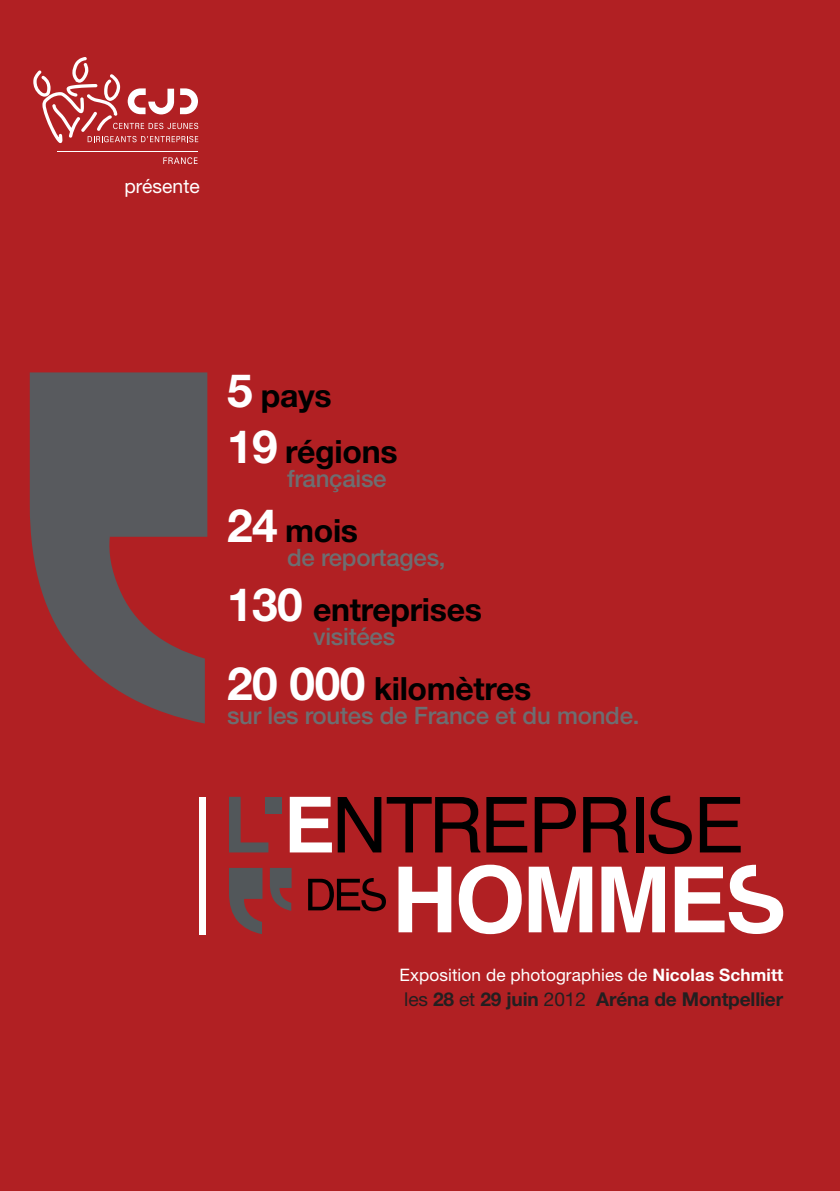
<style>
.page{position:relative;width:840px;height:1191px;background:#fff}
.page>*{position:absolute;margin:0;border:0;box-sizing:border-box;transform-origin:0 0}
.t1{font:700 32px "Helvetica Neue";letter-spacing:-.01em;color:#000}
.t2{font:500 24px "Helvetica Neue";letter-spacing:-.01em;color:#6d6e71}
.t3{font:19.2px "Helvetica Neue";color:#fff}
.t4{font:700 19px "Helvetica Neue";letter-spacing:-.01em;color:#231f20}
.t5{font:17.2px "Helvetica Neue";letter-spacing:.005em;color:#fff}
.s1{font-size:46px;color:#fff}
.s2{font-weight:700}
.s3{font-weight:400}
</style>
<div class="page">
<div style="left:0;top:0;width:839px;height:1191px;background:#b12023"></div>
<hr style="left:57px;top:151px;width:141px;height:1px;background:#fff">
<svg style="left:33px;top:57px;width:165px;height:86px"></svg>
<svg style="left:163px;top:157px;width:34px;height:7px"></svg>
<svg style="left:229px;top:797px;width:39px;height:55px"></svg>
<svg style="left:289px;top:797px;width:191px;height:55px"></svg>
<svg style="left:486px;top:797px;width:41px;height:55px"></svg>
<svg style="left:534px;top:797px;width:41px;height:55px"></svg>
<svg style="left:583px;top:797px;width:45px;height:55px"></svg>
<div style="left:636px;top:797px;width:7px;height:55px;background:#000"></div>
<svg style="left:699px;top:797px;width:41px;height:55px"></svg>
<div style="left:265px;top:797px;width:17px;height:16px;background:#52575a"></div>
<svg style="left:398px;top:866px;width:53px;height:66px"></svg>
<svg style="left:458px;top:864px;width:63px;height:70px"></svg>
<svg style="left:528px;top:866px;width:64px;height:66px"></svg>
<svg style="left:601px;top:866px;width:63px;height:66px"></svg>
<svg style="left:229px;top:868px;width:33px;height:66px"></svg>
<svg style="left:270px;top:868px;width:21px;height:42px"></svg>
<div style="left:200px;top:797px;width:6px;height:137px;background:#fff"></div>
<svg style="left:674px;top:864px;width:108px;height:70px"></svg>
<svg style="left:648px;top:795px;width:43px;height:59px"></svg>
<svg style="left:308px;top:878px;width:78px;height:33px"></svg>
<svg style="left:30px;top:372px;width:177px;height:351px;fill:#585a5e"></svg>
<p class="t3" style="left:124px;top:175px;width:77px">présente</p>
<p class="t1" style="left:227px;top:376px;width:106px"><span class="s1">5</span> pays</p>
<p class="t1" style="left:227px;top:431px;width:172px"><span class="s1">19</span> régions</p>
<p class="t2" style="left:287px;top:464px;width:101px">française</p>
<p class="t1" style="left:227px;top:511px;width:133px"><span class="s1">24</span> mois</p>
<p class="t2" style="left:287px;top:543px;width:160px">de reportages,</p>
<p class="t1" style="left:227px;top:590px;width:256px"><span class="s1">130</span> entreprises</p>
<p class="t2" style="left:313px;top:622px;width:83px">visitées</p>
<p class="t1" style="left:227px;top:669px;width:306px"><span class="s1">20 000</span> kilomètres</p>
<p class="t2" style="left:227px;top:701px;width:413px">sur les routes de France et du monde.</p>
<p class="t5" style="left:399px;top:965px;width:385px">Exposition de photographies de <span class="s2">Nicolas Schmitt</span></p>
<p class="t4" style="left:404px;top:988px;width:380px"><span class="s3">les</span> 28 <span class="s3">et</span> 29 juin <span class="s3">2012</span> Aréna de Montpellier</p>
</div>
